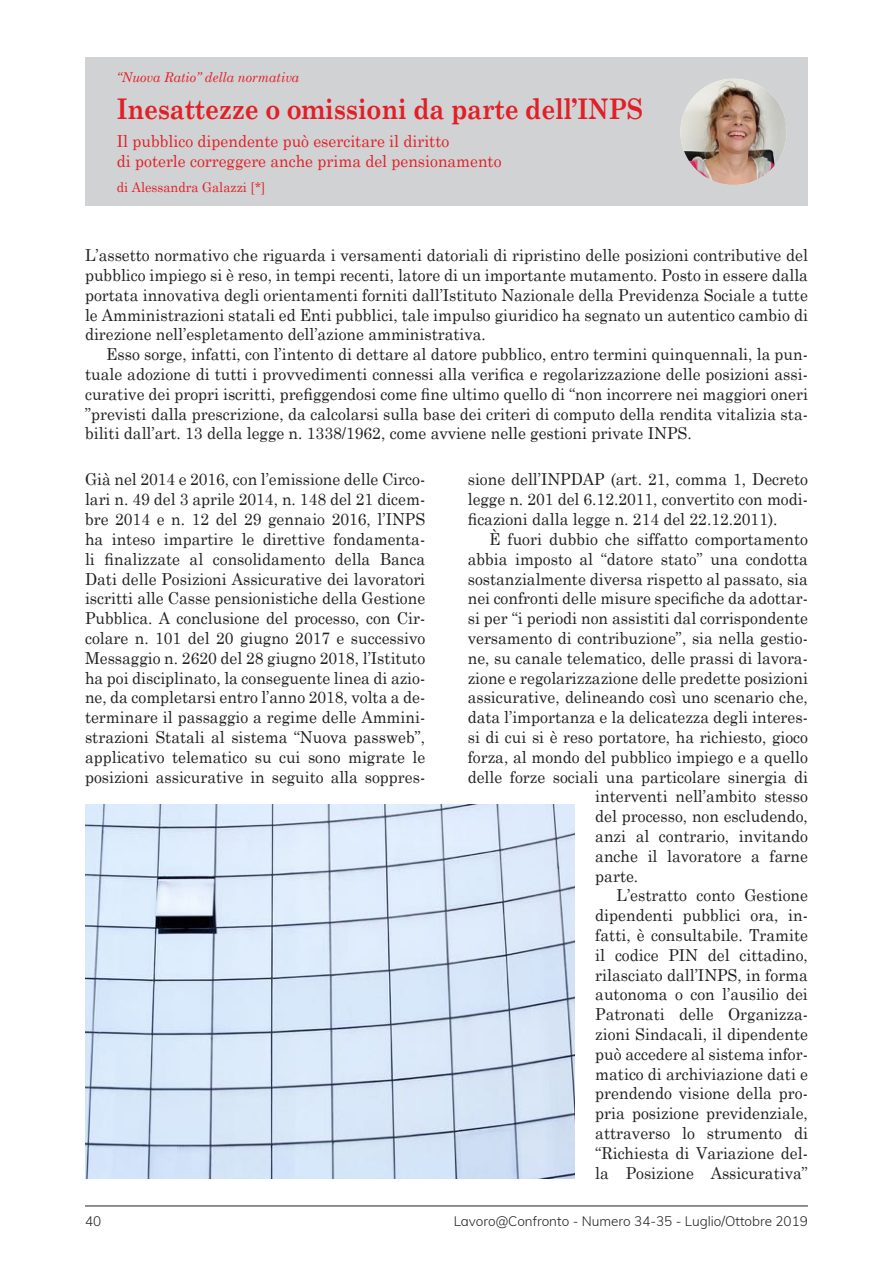
<style>
.page{position:relative;width:893px;height:1263px;background:#fff}
.page>*{position:absolute;margin:0;border:0;box-sizing:border-box;transform-origin:0 0}
.t1{font:700 28.5px "Century Schoolbook";letter-spacing:-.01em;color:#e21f26;scale:.86 1}
.t2{font:16.5px/19.8px "Century Schoolbook";color:#231f20;text-align:justify;scale:.95 1}
.t3{font:16.5px/19.8px "Century Schoolbook";color:#e21f26;scale:.95 1}
.t4{font:300 13.5px "Muli";color:#231f20}
.t5{font:italic 13.5px "Century Schoolbook";color:#e21f26;scale:.95 1}
.t6{font:13.5px "Century Schoolbook";color:#e21f26;scale:.95 1}
</style>
<div class="page">
<hr style="left:85px;top:1205px;width:723px;height:1px;background:#231f20">
<div style="left:85px;top:58px;width:723px;height:148px;background:#d1d2d4"></div>
<img style="left:85px;top:804px;width:489px;height:374px">
<img style="left:680px;top:79px;width:107px;height:106px;border-radius:52px">
<p class="t5" style="left:117px;top:69px;width:193px">“Nuova Ratio” della normativa</p>
<h1 class="t1" style="left:117px;top:91px;width:613px">Inesattezze o omissioni da parte dell’INPS</h1>
<p class="t3" style="left:117px;top:131px;width:406px">Il pubblico dipendente può esercitare il diritto<br>di poterle correggere anche prima del pensionamento</p>
<p class="t6" style="left:117px;top:179px;width:158px">di Alessandra Galazzi [*]</p>
<p class="t2" style="left:85px;top:245px;width:762px">L’assetto normativo che riguarda i versamenti datoriali di ripristino delle posizioni contributive del pubblico impiego si è reso, in tempi recenti, latore di un importante mutamento. Posto in essere dalla portata innovativa degli orientamenti forniti dall’Istituto Nazionale della Previdenza Sociale a tutte le Amministrazioni statali ed Enti pubblici, tale impulso giuridico ha segnato un autentico cambio di direzione nell’espletamento dell’azione amministrativa.</p>
<p class="t2" style="left:85px;top:344px;width:762px;text-indent:21px">Esso sorge, infatti, con l’intento di dettare al datore pubblico, entro termini quinquennali, la pun&shy;tuale adozione di tutti i provvedimenti connessi alla verifica e regolarizzazione delle posizioni assi&shy;curative dei propri iscritti, prefiggendosi come fine ultimo quello di “non incorrere nei maggiori oneri ”previsti dalla prescrizione, da calcolarsi sulla base dei criteri di computo della rendita vitalizia sta&shy;biliti dall’art. 13 della legge n. 1338/1962, come avviene nelle gestioni private INPS.</p>
<p class="t2" style="left:85px;top:469px;width:360px">Già nel 2014 e 2016, con l’emissione delle Circo&shy;lari n. 49 del 3 aprile 2014, n. 148 del 21 dicem&shy;bre 2014 e n. 12 del 29 gennaio 2016, l’INPS ha inteso impartire le direttive fondamenta&shy;li finalizzate al consolidamento della Banca Dati delle Posizioni Assicurative dei lavoratori iscritti alle Casse pensionistiche della Gestione Pubblica. A conclusione del processo, con Cir&shy;colare n. 101 del 20 giugno 2017 e successivo Messaggio n. 2620 del 28 giugno 2018, l’Istituto ha poi disciplinato, la conseguente linea di azio&shy;ne, da completarsi entro l’anno 2018, volta a de&shy;terminare il passaggio a regime delle Ammini&shy;strazioni Statali al sistema “Nuova passweb”, applicativo telematico su cui sono migrate le posizioni assicurative in seguito alla soppres-</p>
<p class="t2" style="left:468px;top:469px;width:360px">sione dell’INPDAP (art. 21, comma 1, Decreto legge n. 201 del 6.12.2011, convertito con modi&shy;ficazioni dalla legge n. 214 del 22.12.2011).</p>
<p class="t2" style="left:489px;top:529px;width:337px">È fuori dubbio che siffatto comportamento</p>
<p class="t2" style="left:468px;top:548px;width:360px">abbia imposto al “datore stato” una condotta</p>
<p class="t2" style="left:468px;top:568px;width:360px">sostanzialmente diversa rispetto al passato, sia</p>
<p class="t2" style="left:468px;top:588px;width:360px">nei confronti delle misure specifiche da adottar-</p>
<p class="t2" style="left:468px;top:608px;width:360px">si per “i periodi non assistiti dal corrispondente</p>
<p class="t2" style="left:468px;top:628px;width:360px">versamento di contribuzione”, sia nella gestio-</p>
<p class="t2" style="left:468px;top:647px;width:360px">ne, su canale telematico, delle prassi di lavora-</p>
<p class="t2" style="left:468px;top:667px;width:360px">zione e regolarizzazione delle predette posizioni</p>
<p class="t2" style="left:468px;top:687px;width:360px">assicurative, delineando così uno scenario che,</p>
<p class="t2" style="left:468px;top:707px;width:360px">data l’importanza e la delicatezza degli interes-</p>
<p class="t2" style="left:468px;top:727px;width:360px">si di cui si è reso portatore, ha richiesto, gioco</p>
<p class="t2" style="left:468px;top:746px;width:360px">forza, al mondo del pubblico impiego e a quello</p>
<p class="t2" style="left:468px;top:766px;width:360px">delle forze sociali una particolare sinergia di</p>
<p class="t2" style="left:595px;top:786px;width:225px">interventi nell’ambito stesso</p>
<p class="t2" style="left:595px;top:806px;width:225px">del processo, non escludendo,</p>
<p class="t2" style="left:595px;top:826px;width:225px">anzi al contrario, invitando</p>
<p class="t2" style="left:595px;top:845px;width:225px">anche il lavoratore a farne</p>
<p class="t2" style="left:595px;top:865px;width:47px">parte.</p>
<p class="t2" style="left:617px;top:885px;width:203px">L’estratto conto Gestione</p>
<p class="t2" style="left:595px;top:905px;width:225px">dipendenti pubblici ora, in-</p>
<p class="t2" style="left:595px;top:925px;width:225px">fatti, è consultabile. Tramite</p>
<p class="t2" style="left:595px;top:944px;width:225px">il codice PIN del cittadino,</p>
<p class="t2" style="left:595px;top:964px;width:225px">rilasciato dall’INPS, in forma</p>
<p class="t2" style="left:595px;top:984px;width:225px">autonoma o con l’ausilio dei</p>
<p class="t2" style="left:595px;top:1004px;width:225px">Patronati delle Organizza-</p>
<p class="t2" style="left:595px;top:1024px;width:225px">zioni Sindacali, il dipendente</p>
<p class="t2" style="left:595px;top:1043px;width:225px">può accedere al sistema infor-</p>
<p class="t2" style="left:595px;top:1063px;width:225px">matico di archiviazione dati e</p>
<p class="t2" style="left:595px;top:1083px;width:225px">prendendo visione della pro-</p>
<p class="t2" style="left:595px;top:1103px;width:225px">pria posizione previdenziale,</p>
<p class="t2" style="left:595px;top:1123px;width:225px">attraverso lo strumento di</p>
<p class="t2" style="left:595px;top:1142px;width:225px">“Richiesta di Variazione del-</p>
<p class="t2" style="left:595px;top:1162px;width:225px">la Posizione Assicurativa”</p>
<p class="t4" style="left:85px;top:1213px;width:18px">40</p>
<p class="t4" style="left:454px;top:1213px;width:356px">Lavoro@Confronto - Numero 34-35 - Luglio/Ottobre 2019</p>
</div>
